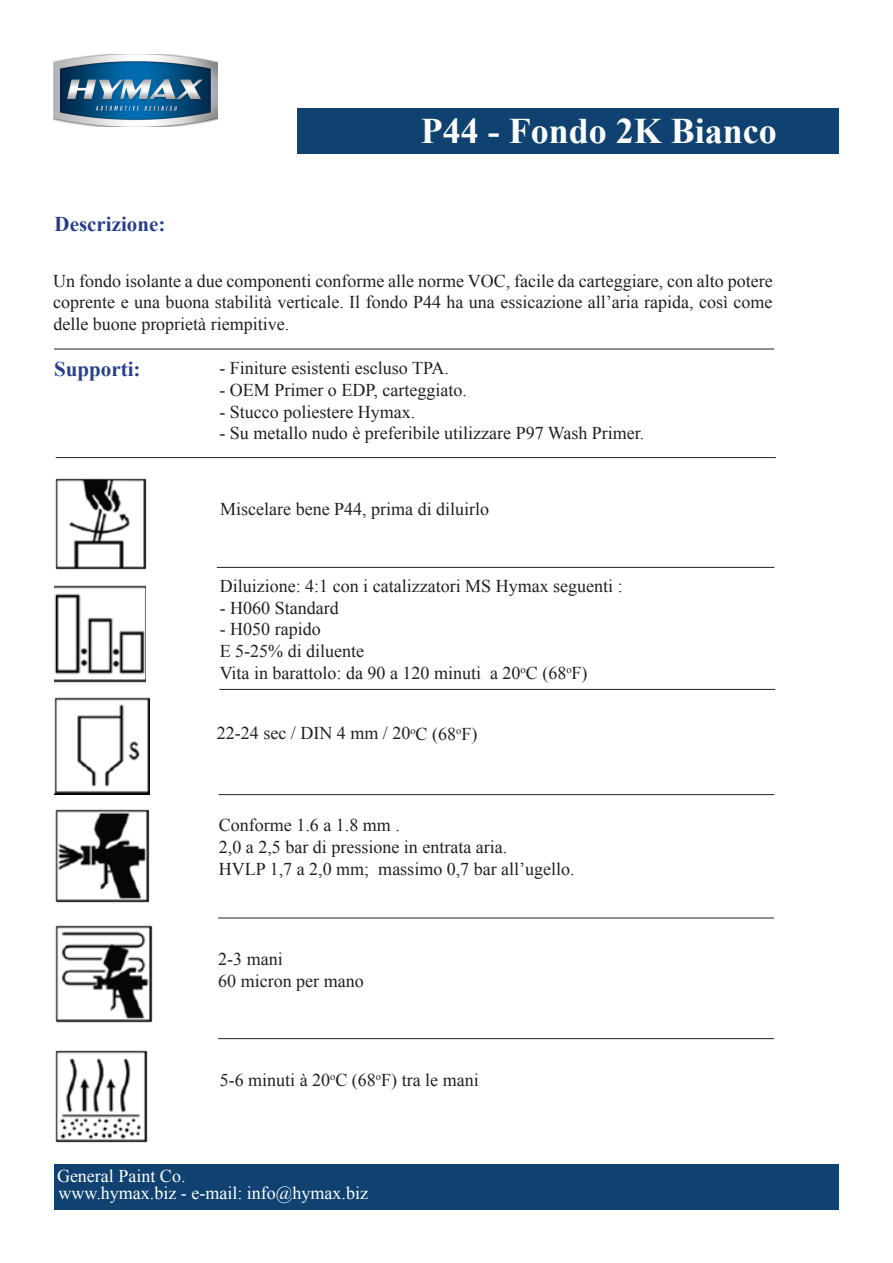
<style>
.page{position:relative;width:893px;height:1263px;background:#fff}
.page>*{position:absolute;margin:0;border:0;box-sizing:border-box;transform-origin:0 0}
.t1{font:700 36px "Times New Roman";color:#fff}
.t2{font:700 21px "Times New Roman";color:#253f8e}
.t3{font:18px/21.6px "Times New Roman";color:#231f20}
.t4{font:18px/17.5px "Times New Roman";color:#fff}
</style>
<div class="page">
<div style="left:54px;top:1164px;width:785px;height:46px;background:#104271"></div>
<div style="left:297px;top:108px;width:542px;height:45px;background:#104271"></div>
<hr style="left:54px;top:349px;width:720px;height:1px;background:#231f20">
<hr style="left:217px;top:567px;width:557px;height:1px;background:#231f20">
<hr style="left:56px;top:457px;width:720px;height:1px;background:#231f20">
<hr style="left:219px;top:794px;width:555px;height:1px;background:#231f20">
<hr style="left:218px;top:918px;width:556px;height:1px;background:#231f20">
<hr style="left:218px;top:1038px;width:556px;height:1px;background:#231f20">
<hr style="left:219px;top:689px;width:556px;height:1px;background:#231f20">
<img style="left:53px;top:54px;width:164px;height:72px">
<img style="left:56px;top:925px;width:97px;height:97px">
<img style="left:54px;top:586px;width:92px;height:97px">
<img style="left:54px;top:698px;width:96px;height:97px">
<img style="left:56px;top:809px;width:93px;height:94px">
<img style="left:56px;top:479px;width:90px;height:90px">
<img style="left:56px;top:1051px;width:91px;height:91px">
<p class="t2" style="left:55px;top:210px;width:112px">Descrizione:</p>
<h1 class="t1" style="left:421px;top:106px;width:358px">P44 - Fondo 2K Bianco</h1>
<p class="t3" style="left:53px;top:269px;width:721px;text-align:justify">Un fondo isolante a due componenti conforme alle norme VOC, facile da carteggiare, con alto potere coprente e una buona stabilità verticale. Il fondo P44 ha una essicazione all’aria rapida, così come delle buone proprietà riempitive.</p>
<p class="t2" style="left:54px;top:355px;width:88px">Supporti:</p>
<p class="t3" style="left:219px;top:357px;width:231px">- Finiture esistenti escluso TPA.</p>
<p class="t3" style="left:219px;top:379px;width:249px">- OEM Primer o EDP, carteggiato.</p>
<p class="t3" style="left:219px;top:401px;width:197px">- Stucco poliestere Hymax.</p>
<p class="t3" style="left:219px;top:422px;width:427px">- Su metallo nudo è preferibile utilizzare P97 Wash Primer.</p>
<p class="t3" style="left:220px;top:497px;width:270px">Miscelare bene P44, prima di diluirlo</p>
<p class="t3" style="left:220px;top:575px;width:404px">Diluizione: 4:1 con i catalizzatori MS Hymax seguenti :</p>
<p class="t3" style="left:220px;top:597px;width:120px">- H060 Standard</p>
<p class="t3" style="left:220px;top:618px;width:369px">- H050 rapido<br>E 5-25% di diluente<br>Vita in barattolo: da 90 a 120 minuti a 20<sup>o</sup>C (68<sup>o</sup>F)</p>
<p class="t3" style="left:217px;top:722px;width:262px">22-24 sec / DIN 4 mm / 20<sup>o</sup>C (68<sup>o</sup>F)</p>
<p class="t3" style="left:219px;top:814px;width:357px">Conforme 1.6 a 1.8 mm .<br>2,0 a 2,5 bar di pressione in entrata aria.<br>HVLP 1,7 a 2,0 mm; massimo 0,7 bar all’ugello.</p>
<p class="t3" style="left:218px;top:948px;width:147px">2-3 mani<br>60 micron per mano</p>
<p class="t3" style="left:220px;top:1068px;width:260px">5-6 minuti à 20<sup>o</sup>C (68<sup>o</sup>F) tra le mani</p>
<p class="t4" style="left:57px;top:1167px;width:313px">General Paint Co.<br>www.hymax.biz - e-mail: info@hymax.biz</p>
</div>
